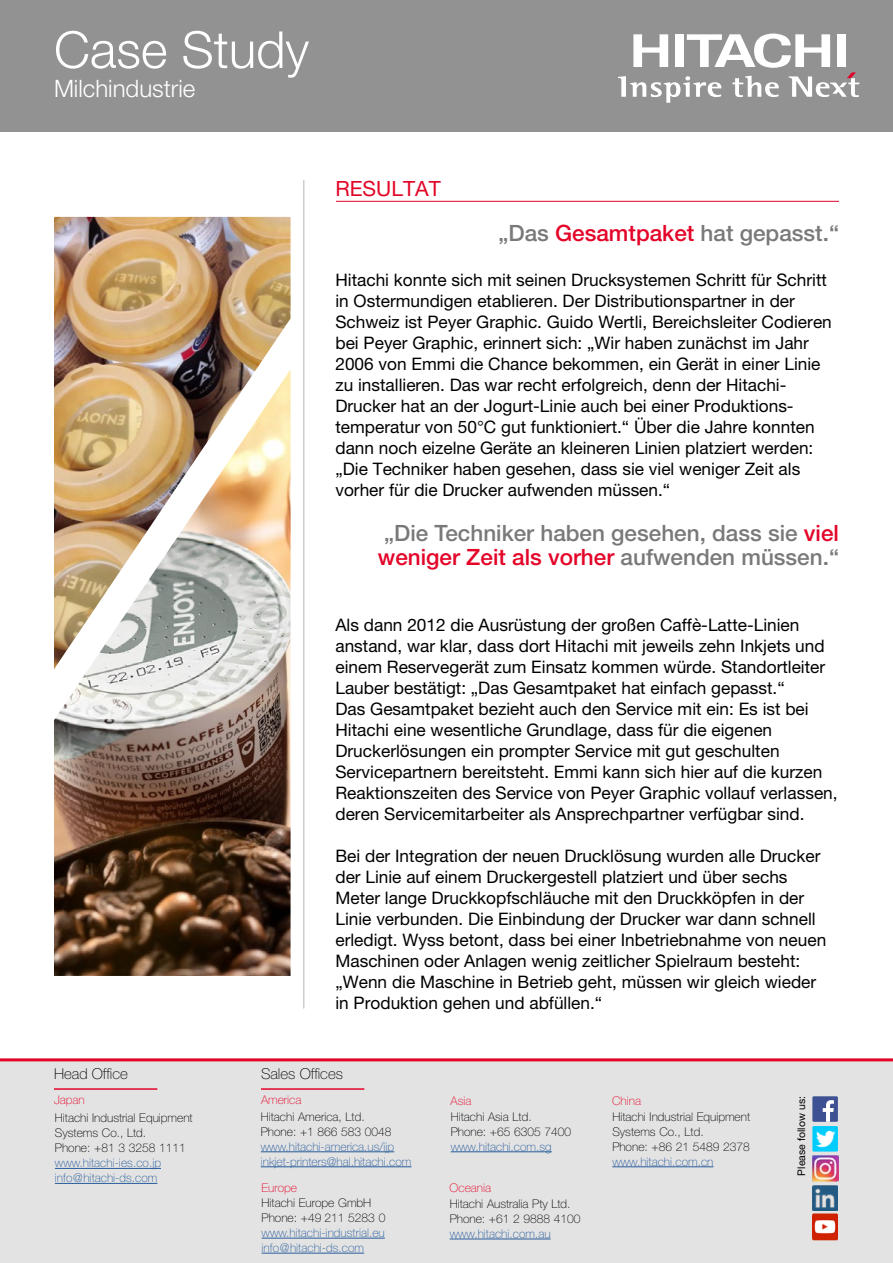
<style>
.page{position:relative;width:893px;height:1263px;background:#fff}
.page>*{position:absolute;margin:0;border:0;box-sizing:border-box;transform-origin:0 0}
.t1{font:300 51px "Helvetica Neue LT Pro";color:#fff}
.t2{font:300 24px "Helvetica Neue LT Pro";color:#fff}
.t3{font:500 22.5px/24px "Helvetica Neue LT Pro";color:#797979}
.t4{font:21px "Helvetica Neue LT Pro";color:#e20627}
.t5{font:17.25px/21px "Helvetica Neue LT Pro";color:#000}
.t6{font:100 15px "Helvetica Neue LT Pro";color:#000}
.t7{font:100 12px/15px "Helvetica Neue LT Pro";color:#000}
.t8{font:100 12px/15px "Helvetica Neue LT Pro";color:#275b9b}
.t9{font:100 12px "Helvetica Neue LT Pro";color:#e40428}
.t10{font:10.5px "Helvetica Neue LT Pro";color:#000}
.s1{color:#e40428}
</style>
<div class="page">
<hr style="left:303px;top:180px;width:1px;height:828px;background:#cecece">
<hr style="left:336px;top:201px;width:503px;height:1px;background:#e20627">
<div style="left:0;top:1061px;width:893px;height:202px;background:#e3e3e3"></div>
<hr style="left:0;top:1058px;width:893px;height:3px;background:#e40428">
<hr style="left:54px;top:1088px;width:103px;height:2px;background:#e40428">
<hr style="left:55px;top:1168px;width:106px;height:1px;background:#275b9b">
<hr style="left:55px;top:1183px;width:102px;height:1px;background:#275b9b">
<hr style="left:261px;top:1088px;width:103px;height:2px;background:#e40428">
<hr style="left:261px;top:1151px;width:133px;height:1px;background:#275b9b">
<hr style="left:261px;top:1166px;width:150px;height:1px;background:#275b9b">
<hr style="left:451px;top:1151px;width:101px;height:1px;background:#275b9b">
<hr style="left:612px;top:1166px;width:101px;height:1px;background:#275b9b">
<hr style="left:262px;top:1238px;width:123px;height:1px;background:#275b9b">
<hr style="left:262px;top:1253px;width:102px;height:1px;background:#275b9b">
<hr style="left:450px;top:1239px;width:101px;height:1px;background:#275b9b">
<div style="left:812px;top:1096px;width:26px;height:26px;background:#3e5293"></div>
<svg style="left:823px;top:1100px;width:11px;height:22px"></svg>
<div style="left:812px;top:1126px;width:26px;height:25px;background:#0cf"></div>
<img style="left:816px;top:1130px;width:19px;height:18px">
<img style="left:812px;top:1185px;width:26px;height:26px">
<img style="left:812px;top:1155px;width:27px;height:27px">
<svg style="left:812px;top:1213px;width:26px;height:27px"></svg>
<img style="left:812px;top:1214px;width:25px;height:25px">
<div style="left:0;top:0;width:893px;height:132px;background:#929292"></div>
<svg style="left:618px;top:34px;width:241px;height:69px"></svg>
<img style="left:54px;top:217px;width:237px;height:152px">
<img style="left:54px;top:369px;width:237px;height:607px">
<h1 class="t1" style="left:54px;top:19px;width:257px">Case Study</h1>
<h2 class="t2" style="left:54px;top:73px;width:143px">Milchindustrie</h2>
<p class="t4" style="left:335px;top:176px;width:107px">RESULTAT</p>
<h3 class="t3" style="left:498px;top:220px;width:342px">„Das <span class="s1">Gesamtpaket</span> hat gepasst.“</h3>
<p class="t5" style="left:335px;top:269px;width:498px">Hitachi konnte sich mit seinen Drucksystemen Schritt für Schritt in Ostermundigen etablieren. Der Distributionspartner in der Schweiz ist Peyer Graphic. Guido Wertli, Bereichsleiter Codieren bei Peyer Graphic, erinnert sich: „Wir haben zunächst im Jahr 2006 von Emmi die Chance bekommen, ein Gerät in einer Linie zu installieren. Das war recht erfolgreich, denn der Hitachi-Drucker hat an der Jogurt-Linie auch bei einer Produktions&shy;temperatur von 50°C gut funktioniert.“ Über die Jahre konnten dann noch eizelne Geräte an kleineren Linien platziert werden: „Die Techniker haben gesehen, dass sie viel weniger Zeit als vorher für die Drucker aufwenden müssen.“</p>
<h3 class="t3" style="left:378px;top:520px;width:463px">„Die Techniker haben gesehen, dass sie <span class="s1">viel weniger Zeit als vorher</span> aufwenden müssen.“</h3>
<p class="t5" style="left:335px;top:614px;width:504px">Als dann 2012 die Ausrüstung der großen Caffè-Latte-Linien anstand, war klar, dass dort Hitachi mit jeweils zehn Inkjets und einem Reservegerät zum Einsatz kommen würde. Standortleiter Lauber bestätigt: „Das Gesamtpaket hat einfach gepasst.“<br>Das Gesamtpaket bezieht auch den Service mit ein: Es ist bei Hitachi eine wesentliche Grundlage, dass für die eigenen Druckerlösungen ein prompter Service mit gut geschulten Servicepartnern bereitsteht. Emmi kann sich hier auf die kurzen Reaktionszeiten des Service von Peyer Graphic vollauf verlassen, deren Servicemitarbeiter als Ansprechpartner verfügbar sind.</p>
<p class="t5" style="left:335px;top:845px;width:492px">Bei der Integration der neuen Drucklösung wurden alle Drucker der Linie auf einem Druckergestell platziert und über sechs Meter lange Druckkopfschläuche mit den Druckköpfen in der Linie verbunden. Die Einbindung der Drucker war dann schnell erledigt. Wyss betont, dass bei einer Inbetriebnahme von neuen Maschinen oder Anlagen wenig zeitlicher Spielraum besteht: „Wenn die Maschine in Betrieb geht, müssen wir gleich wieder in Produktion gehen und abfüllen.“</p>
<p class="t6" style="left:54px;top:1065px;width:75px">Head Office</p>
<p class="t9" style="left:54px;top:1093px;width:32px">Japan</p>
<p class="t7" style="left:55px;top:1110px;width:139px">Hitachi Industrial Equipment<br>Systems Co., Ltd.<br>Phone: +81 3 3258 1111</p>
<p class="t8" style="left:55px;top:1155px;width:108px">www.hitachi-ies.co.jp info@hitachi-ds.com</p>
<p class="t6" style="left:261px;top:1065px;width:83px">Sales Offices</p>
<p class="t9" style="left:261px;top:1093px;width:42px">America</p>
<p class="t7" style="left:261px;top:1109px;width:132px">Hitachi America, Ltd.<br>Phone: +1 866 583 0048</p>
<p class="t8" style="left:261px;top:1139px;width:152px">www.hitachi-america.us/ijp inkjet-printers@hal.hitachi.com</p>
<p class="t9" style="left:262px;top:1181px;width:37px">Europe</p>
<p class="t7" style="left:262px;top:1195px;width:125px">Hitachi Europe GmbH<br>Phone: +49 211 5283 0</p>
<p class="t8" style="left:262px;top:1225px;width:125px">www.hitachi-industrial.eu info@hitachi-ds.com</p>
<p class="t9" style="left:451px;top:1093px;width:22px">Asia</p>
<p class="t7" style="left:451px;top:1109px;width:122px">Hitachi Asia Ltd.<br>Phone: +65 6305 7400</p>
<p class="t8" style="left:451px;top:1139px;width:102px">www.hitachi.com.sg</p>
<p class="t9" style="left:450px;top:1181px;width:43px">Oceania</p>
<p class="t7" style="left:450px;top:1196px;width:132px">Hitachi Australia Pty Ltd.<br>Phone: +61 2 9888 4100</p>
<p class="t8" style="left:450px;top:1226px;width:102px">www.hitachi.com.au</p>
<p class="t9" style="left:612px;top:1093px;width:30px">China</p>
<p class="t7" style="left:612px;top:1109px;width:139px">Hitachi Industrial Equipment<br>Systems Co., Ltd.<br>Phone: +86 21 5489 2378</p>
<p class="t8" style="left:612px;top:1154px;width:103px">www.hitachi.com.cn</p>
<p class="t10" style="left:795px;top:1175px;width:81px;rotate:-90deg">Please follow us:</p>
</div>
